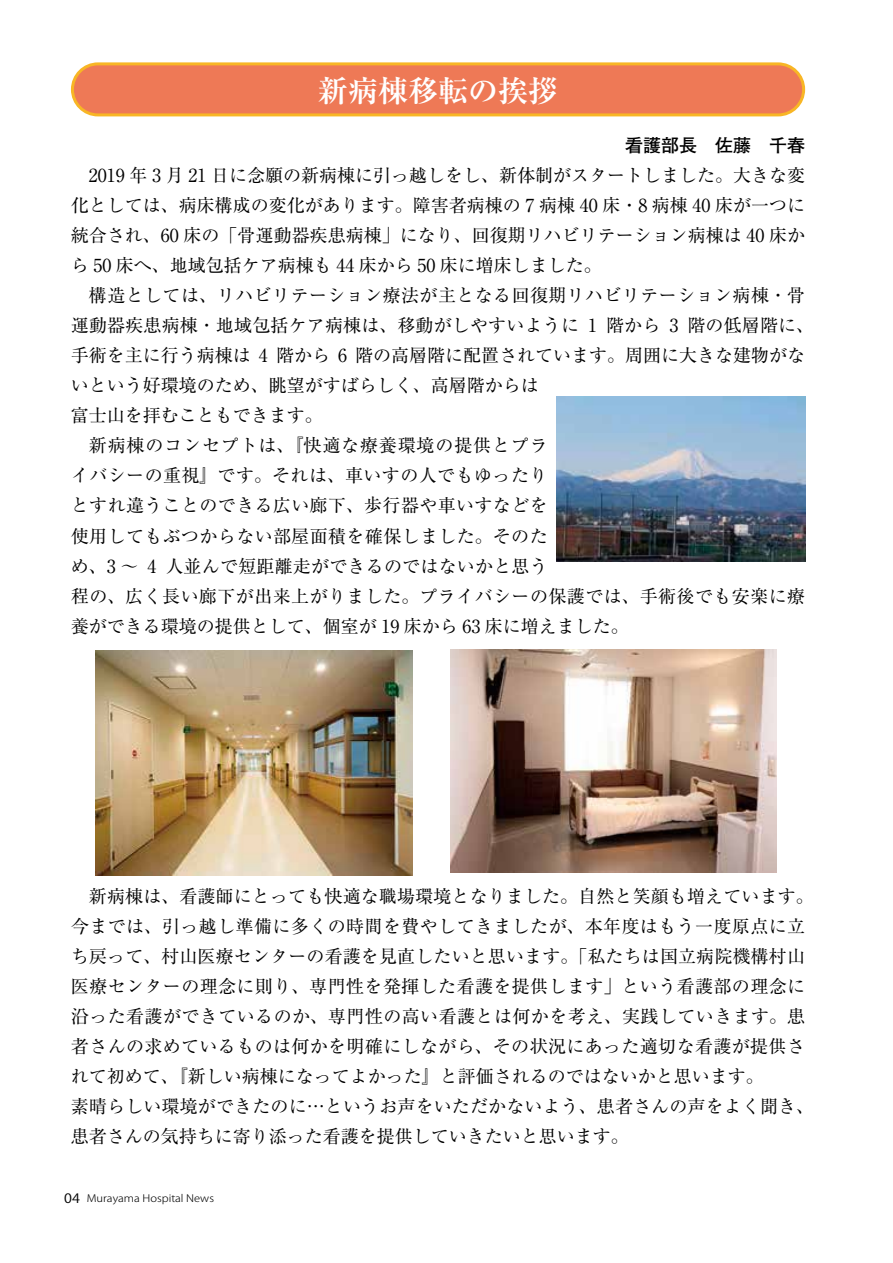
<style>
.page{position:relative;width:893px;height:1263px;background:#fff}
.page>*{position:absolute;margin:0;border:0;box-sizing:border-box;transform-origin:0 0}
.t1{font:700 30px "Ryumin Pr 5";color:#fff}
.t2{font:18px/30px "Ryumin Pr 5";letter-spacing:.01em;color:#000}
.t3{font:700 18px "Futo Go B101 Pr 5";color:#000}
.t4{font:300 10.2px "Koz Go Pro";color:#000;scale:1.11 1}
.s1{font-weight:400;font-size:12.9px}
</style>
<div class="page">
<img style="left:557px;top:396px;width:248px;height:166px">
<img style="left:96px;top:650px;width:316px;height:225px">
<img style="left:451px;top:650px;width:325px;height:222px">
<div style="left:72px;top:64px;width:732px;height:51px;background:#ee7956;border-radius:26px"></div>
<div style="left:71px;top:62px;width:734px;height:54px;border:3px solid #f8b625;border-radius:26px"></div>
<h1 class="t1" style="left:318px;top:67px;width:241px">新病棟移転の挨拶</h1>
<p class="t3" style="left:625px;top:131px;width:182px">看護部長　佐藤　千春</p>
<p class="t2" style="left:71px;top:159px;width:745px">　2019 年 3 月 21 日に念願の新病棟に引っ越しをし、新体制がスタートしました。大きな変化としては、病床構成の変化があります。障害者病棟の 7 病棟 40 床・8 病棟 40 床が一つに統合され、60 床の「骨運動器疾患病棟」になり、回復期リハビリテーション病棟は 40 床から 50 床へ、地域包括ケア病棟も 44 床から 50 床に増床しました。<br>　構造としては、リハビリテーション療法が主となる回復期リハビリテーション病棟・骨運動器疾患病棟・地域包括ケア病棟は、移動がしやすいように 1 階から 3 階の低層階に、手術を主に行う病棟は 4 階から 6 階の高層階に配置されています。周囲に大きな建物がないという好環境のため、眺望がすばらしく、高層階からは<br>富士山を拝むこともできます。<br>　新病棟のコンセプトは、『快適な療養環境の提供とプラ<br>イバシーの重視』です。それは、車いすの人でもゆったり<br>とすれ違うことのできる広い廊下、歩行器や車いすなどを<br>使用してもぶつからない部屋面積を確保しました。そのた<br>め、3 ～ 4 人並んで短距離走ができるのではないかと思う<br>程の、広く長い廊下が出来上がりました。プライバシーの保護では、手術後でも安楽に療養ができる環境の提供として、個室が 19 床から 63 床に増えました。</p>
<p class="t2" style="left:71px;top:880px;width:745px">　新病棟は、看護師にとっても快適な職場環境となりました。自然と笑顔も増えています。今までは、引っ越し準備に多くの時間を費やしてきましたが、本年度はもう一度原点に立ち戻って、村山医療センターの看護を見直したいと思います。「私たちは国立病院機構村山医療センターの理念に則り、専門性を発揮した看護を提供します」という看護部の理念に沿った看護ができているのか、専門性の高い看護とは何かを考え、実践していきます。患者さんの求めているものは何かを明確にしながら、その状況にあった適切な看護が提供されて初めて、『新しい病棟になってよかった』と評価されるのではないかと思います。<br>素晴らしい環境ができたのに…というお声をいただかないよう、患者さんの声をよく聞き、患者さんの気持ちに寄り添った看護を提供していきたいと思います。</p>
<p class="t4" style="left:64px;top:1192px;width:136px"><span class="s1">04</span> Murayama Hospital News</p>
</div>
